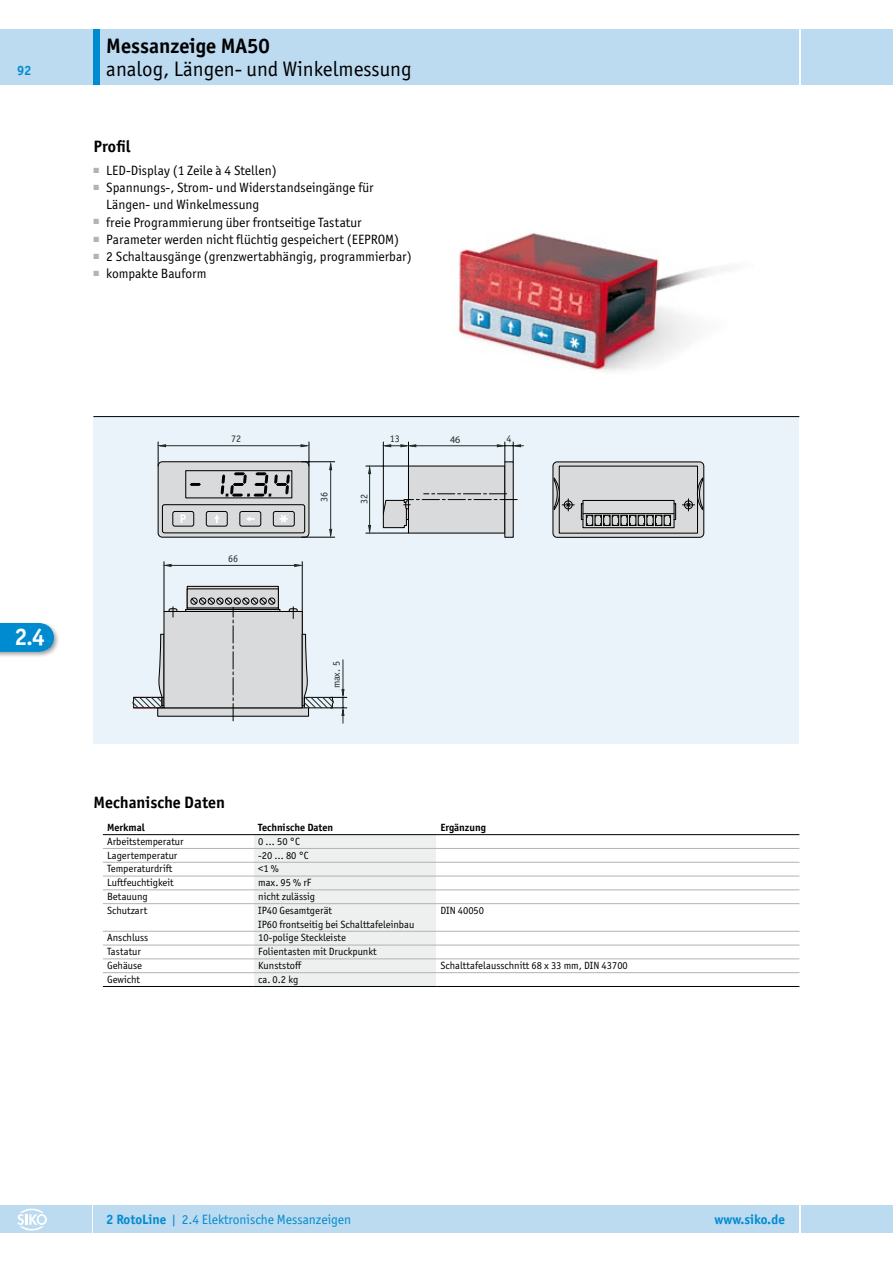
<style>
.page{position:relative;width:893px;height:1263px;background:#fff}
.page>*{position:absolute;margin:0;border:0;box-sizing:border-box;transform-origin:0 0}
.t1{font:700 24px "Officina Sans ITC Pro";color:#fff}
.t2{font:21px "Officina Sans ITC Pro";color:#000}
.t3{font:700 21px "Officina Sans ITC Pro";color:#000}
.t4{font:700 16.5px "Officina Sans ITC Pro";color:#000}
.t5{font:13.5px/17.2px "Officina Sans ITC Pro";color:#000}
.t6{font:13.5px "Officina Sans ITC Pro";color:#008bd0}
.t7{font:700 13.5px "Officina Sans ITC Pro";color:#008bd0}
.t8{font:10.5px/13.8px "Officina Sans ITC Pro";color:#000}
.t9{font:700 10.5px "Officina Sans ITC Pro";color:#000}
.t10{font:10.05px "Officina Sans";color:#1d2d28}
.t11{font:10.05px "Myriad";color:#1d2d28}
.s1{font-weight:500}
.s2{font-weight:700}
</style>
<div class="page">
<div style="left:94px;top:1205px;width:705px;height:28px;background:#bcdaf0"></div>
<div style="left:0;top:1205px;width:91px;height:28px;background:#bcdaf0"></div>
<div style="left:801px;top:1205px;width:92px;height:28px;background:#bcdaf0"></div>
<div style="left:94px;top:30px;width:705px;height:55px;background:#bcdaf0"></div>
<div style="left:0;top:30px;width:94px;height:55px;background:#bcdaf0"></div>
<div style="left:801px;top:30px;width:92px;height:55px;background:#bcdaf0"></div>
<div style="left:0;top:621px;width:60px;height:37px;background:#000;opacity:.4"></div>
<div style="left:0;top:623px;width:54px;height:28px;background:#008bd0"></div>
<div style="left:94px;top:30px;width:6px;height:55px;background:#008bd0"></div>
<div style="left:93px;top:416px;width:706px;height:328px;background:#eaf3fa"></div>
<svg style="left:17px;top:1208px;width:30px;height:22px"></svg>
<hr style="left:93px;top:416px;width:706px;height:1px;background:#000">
<div style="left:553px;top:462px;width:151px;height:75px;background:linear-gradient(to right,#d9dadb,#d9dadb);border-radius:4px"></div>
<div style="left:552px;top:461px;width:152px;height:77px;border:1px solid #000;border-radius:4px"></div>
<div style="left:559px;top:466px;width:139px;height:68px;background:#d9dadb"></div>
<div style="left:582px;top:500px;width:93px;height:28px;background:#d9dadb;border:1px solid #000"></div>
<svg style="left:581px;top:503px;width:95px;height:24px"></svg>
<svg style="left:553px;top:477px;width:21px;height:34px"></svg>
<svg style="left:682px;top:477px;width:22px;height:34px"></svg>
<div style="left:158px;top:462px;width:151px;height:75px;background:#d9dadb;border-radius:4px"></div>
<div style="left:158px;top:461px;width:151px;height:77px;border:1px solid #000;border-radius:4px"></div>
<div style="left:162px;top:504px;width:143px;height:29px;border:1px solid #000;border-radius:2px"></div>
<div style="left:185px;top:470px;width:107px;height:28px;background:#d9dadb;border:1px solid #000"></div>
<svg style="left:189px;top:483px;width:12px;height:3px"></svg>
<div style="left:273px;top:511px;width:22px;height:15px;border:1px solid #000;border-radius:2px"></div>
<div style="left:240px;top:511px;width:21px;height:15px;border:1px solid #000;border-radius:2px"></div>
<div style="left:206px;top:511px;width:22px;height:15px;border:1px solid #000;border-radius:2px"></div>
<div style="left:172px;top:511px;width:22px;height:15px;border:1px solid #000;border-radius:2px"></div>
<svg style="left:181px;top:515px;width:5px;height:8px"></svg>
<svg style="left:214px;top:515px;width:5px;height:8px"></svg>
<svg style="left:246px;top:517px;width:9px;height:4px"></svg>
<svg style="left:279px;top:515px;width:9px;height:8px"></svg>
<svg style="left:221px;top:472px;width:69px;height:24px"></svg>
<hr style="left:302px;top:537px;width:33px;height:1px;background:#000">
<hr style="left:302px;top:461px;width:33px;height:1px;background:#000">
<hr style="left:330px;top:464px;width:1px;height:71px;background:#1d2d28">
<svg style="left:329px;top:461px;width:3px;height:9px"></svg>
<svg style="left:329px;top:529px;width:3px;height:9px"></svg>
<hr style="left:160px;top:445px;width:147px;height:1px;background:#1d2d28">
<svg style="left:157px;top:442px;width:9px;height:24px"></svg>
<svg style="left:300px;top:442px;width:11px;height:24px"></svg>
<hr style="left:366px;top:533px;width:42px;height:1px;background:#000">
<hr style="left:366px;top:466px;width:42px;height:1px;background:#000">
<div style="left:504px;top:461px;width:10px;height:77px;background:#d9dadb;border:1px solid #000"></div>
<hr style="left:369px;top:468px;width:1px;height:63px;background:#1d2d28">
<svg style="left:368px;top:525px;width:3px;height:9px"></svg>
<svg style="left:368px;top:465px;width:3px;height:9px"></svg>
<svg style="left:381px;top:442px;width:142px;height:92px"></svg>
<svg style="left:187px;top:586px;width:92px;height:2px"></svg>
<div style="left:187px;top:588px;width:92px;height:20px;background:#d9dadb"></div>
<hr style="left:164px;top:562px;width:1px;height:49px;background:#000">
<hr style="left:302px;top:562px;width:1px;height:49px;background:#000">
<hr style="left:165px;top:565px;width:135px;height:1px;background:#1d2d28">
<svg style="left:162px;top:564px;width:10px;height:3px"></svg>
<svg style="left:294px;top:564px;width:10px;height:3px"></svg>
<svg style="left:133px;top:597px;width:214px;height:126px"></svg>
<img style="left:455px;top:231px;width:275px;height:140px">
<div style="left:254px;top:835px;width:182px;height:151px;background:#eeefef"></div>
<hr style="left:103px;top:848px;width:151px;height:1px;background:#b1b3b4">
<hr style="left:254px;top:848px;width:182px;height:1px;background:#b1b3b4">
<hr style="left:436px;top:848px;width:363px;height:1px;background:#b1b3b4">
<hr style="left:103px;top:862px;width:151px;height:1px;background:#b1b3b4">
<hr style="left:254px;top:862px;width:182px;height:1px;background:#b1b3b4">
<hr style="left:436px;top:862px;width:363px;height:1px;background:#b1b3b4">
<hr style="left:103px;top:876px;width:151px;height:1px;background:#b1b3b4">
<hr style="left:254px;top:876px;width:182px;height:1px;background:#b1b3b4">
<hr style="left:436px;top:876px;width:363px;height:1px;background:#b1b3b4">
<hr style="left:103px;top:889px;width:151px;height:1px;background:#b1b3b4">
<hr style="left:254px;top:889px;width:182px;height:1px;background:#b1b3b4">
<hr style="left:436px;top:889px;width:363px;height:1px;background:#b1b3b4">
<hr style="left:103px;top:903px;width:151px;height:1px;background:#b1b3b4">
<hr style="left:254px;top:903px;width:182px;height:1px;background:#b1b3b4">
<hr style="left:436px;top:903px;width:363px;height:1px;background:#b1b3b4">
<hr style="left:103px;top:931px;width:151px;height:1px;background:#b1b3b4">
<hr style="left:254px;top:931px;width:182px;height:1px;background:#b1b3b4">
<hr style="left:436px;top:931px;width:363px;height:1px;background:#b1b3b4">
<hr style="left:103px;top:945px;width:151px;height:1px;background:#b1b3b4">
<hr style="left:254px;top:945px;width:182px;height:1px;background:#b1b3b4">
<hr style="left:436px;top:945px;width:363px;height:1px;background:#b1b3b4">
<hr style="left:103px;top:958px;width:151px;height:1px;background:#b1b3b4">
<hr style="left:254px;top:958px;width:182px;height:1px;background:#b1b3b4">
<hr style="left:436px;top:958px;width:363px;height:1px;background:#b1b3b4">
<hr style="left:103px;top:986px;width:151px;height:1px;background:#000">
<hr style="left:254px;top:986px;width:182px;height:1px;background:#000">
<hr style="left:436px;top:986px;width:363px;height:1px;background:#000">
<hr style="left:103px;top:834px;width:151px;height:1px;background:#000">
<hr style="left:254px;top:834px;width:182px;height:1px;background:#000">
<hr style="left:436px;top:834px;width:363px;height:1px;background:#000">
<hr style="left:103px;top:972px;width:151px;height:1px;background:#b1b3b4">
<hr style="left:254px;top:972px;width:182px;height:1px;background:#b1b3b4">
<hr style="left:436px;top:972px;width:363px;height:1px;background:#b1b3b4">
<p class="t7" style="left:17px;top:62px;width:16px">92</p>
<h2 class="t3" style="left:106px;top:33px;width:165px">Messanzeige MA50</h2>
<h2 class="t2" style="left:106px;top:57px;width:307px">analog, Längen- und Winkelmessung</h2>
<h3 class="t4" style="left:94px;top:136px;width:38px">Profil</h3>
<p class="t5" style="left:94px;top:162px;width:185px"><sup>■</sup> LED-Display (1 Zeile à 4 Stellen)</p>
<p class="t5" style="left:106px;top:179px;width:269px;text-indent:-13px"><sup>■</sup> Spannungs-, Strom- und Widerstandseingänge für<br>Längen- und Winkelmessung</p>
<p class="t5" style="left:94px;top:213px;width:270px"><sup>■</sup> freie Programmierung über frontseitige Tastatur</p>
<p class="t5" style="left:94px;top:231px;width:307px"><sup>■</sup> Parameter werden nicht flüchtig gespeichert (EEPROM)</p>
<p class="t5" style="left:94px;top:248px;width:320px"><sup>■</sup> 2 Schaltausgänge (grenzwertabhängig, programmierbar)</p>
<p class="t5" style="left:94px;top:265px;width:114px"><sup>■</sup> kompakte Bauform</p>
<h1 class="t1" style="left:14px;top:622px;width:32px">2<span class="s1">.</span>4</h1>
<p class="t10" style="left:231px;top:433px;width:12px">72</p>
<p class="t10" style="left:228px;top:552px;width:12px">66</p>
<h3 class="t4" style="left:94px;top:792px;width:133px">Mechanische Daten</h3>
<p class="t10" style="left:318px;top:502px;width:12px;rotate:-90deg">36</p>
<p class="t10" style="left:358px;top:504px;width:12px;rotate:-90deg">32</p>
<p class="t10" style="left:390px;top:433px;width:12px">13</p>
<p class="t10" style="left:506px;top:433px;width:7px">4</p>
<p class="t11" style="left:450px;top:434px;width:12px">46</p>
<p class="t10" style="left:331px;top:688px;width:29px;rotate:-90deg">max. 5</p>
<p class="t9" style="left:107px;top:820px;width:39px">Merkmal</p>
<p class="t9" style="left:258px;top:820px;width:77px">Technische Daten</p>
<p class="t9" style="left:440px;top:820px;width:47px">Ergänzung</p>
<p class="t8" style="left:107px;top:834px;width:78px">Arbeitstemperatur</p>
<p class="t8" style="left:258px;top:834px;width:43px">0 … 50 °C</p>
<p class="t8" style="left:107px;top:848px;width:72px">Lagertemperatur</p>
<p class="t8" style="left:258px;top:848px;width:52px">-20 … 80 °C</p>
<p class="t8" style="left:107px;top:862px;width:67px">Temperaturdrift</p>
<p class="t8" style="left:258px;top:862px;width:22px">&lt;1 %</p>
<p class="t8" style="left:107px;top:875px;width:68px">Luftfeuchtigkeit</p>
<p class="t8" style="left:258px;top:875px;width:55px">max. 95 % rF</p>
<p class="t8" style="left:107px;top:889px;width:42px">Betauung</p>
<p class="t8" style="left:258px;top:889px;width:59px">nicht zulässig</p>
<p class="t8" style="left:107px;top:903px;width:42px">Schutzart</p>
<p class="t8" style="left:258px;top:903px;width:158px">IP40 Gesamtgerät<br>IP60 frontseitig bei Schalttafeleinbau</p>
<p class="t8" style="left:440px;top:903px;width:45px">DIN 40050</p>
<p class="t8" style="left:107px;top:931px;width:43px">Anschluss</p>
<p class="t8" style="left:258px;top:931px;width:89px">10-polige Steckleiste</p>
<p class="t8" style="left:107px;top:944px;width:35px">Tastatur</p>
<p class="t8" style="left:258px;top:944px;width:120px">Folientasten mit Druckpunkt</p>
<p class="t8" style="left:107px;top:958px;width:37px">Gehäuse</p>
<p class="t8" style="left:258px;top:958px;width:45px">Kunststoff</p>
<p class="t8" style="left:440px;top:958px;width:189px">Schalttafelausschnitt 68 x 33 mm, DIN 43700</p>
<p class="t8" style="left:107px;top:972px;width:34px">Gewicht</p>
<p class="t8" style="left:258px;top:972px;width:42px">ca. 0.2 kg</p>
<p class="t6" style="left:106px;top:1211px;width:246px"><span class="s2">2 RotoLine</span> | 2.4 Elektronische Messanzeigen</p>
<p class="t7" style="left:714px;top:1211px;width:72px">www.siko.de</p>
</div>
